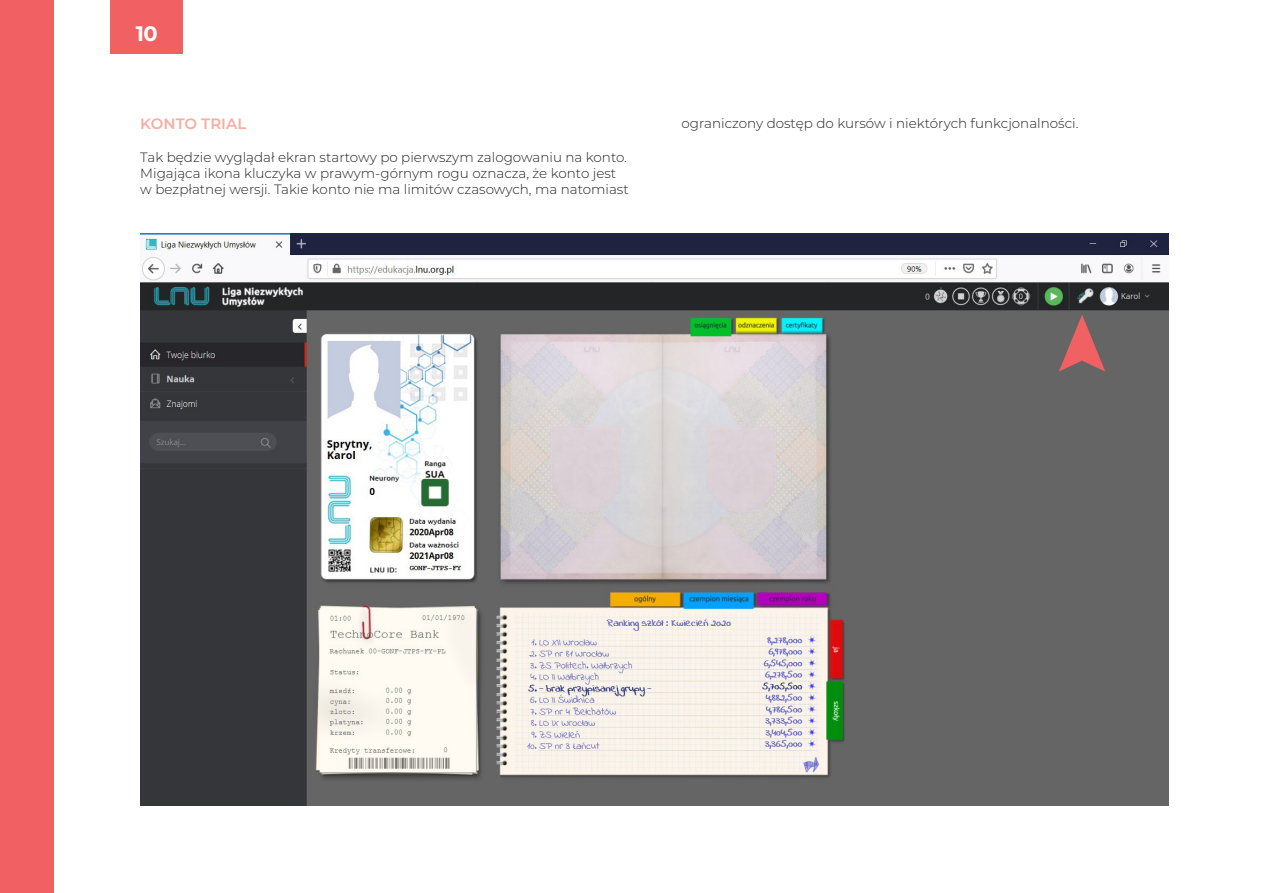
<style>
.page{position:relative;width:1263px;height:893px;background:#fff}
.page>*{position:absolute;margin:0;border:0;box-sizing:border-box;transform-origin:0 0}
.t1{font:700 21px "Montserrat";color:#fff}
.Paragraph_Text{font:600 15px "Montserrat";color:#f8ada3}
.Paragraph_Text-2{font:300 13.5px/16.2px "Montserrat";color:#231f20}
</style>
<div class="page">
<img style="left:140px;top:234px;width:1028px;height:572px">
<svg style="left:1059px;top:315px;width:46px;height:56px"></svg>
<div style="left:0;top:0;width:54px;height:893px;background:#f16163"></div>
<div style="left:111px;top:0;width:72px;height:54px;background:#f16163"></div>
<h1 class="t1" style="left:136px;top:18px;width:23px">10</h1>
<p class="Paragraph_Text" style="left:140px;top:113px;width:107px">KONTO TRIAL</p>
<p class="Paragraph_Text-2" style="left:140px;top:148px;width:490px">Tak będzie wyglądał ekran startowy po pierwszym zalogowaniu na konto.<br>Migająca ikona kluczyka w prawym-górnym rogu oznacza, że konto jest w bezpłatnej wersji. Takie konto nie ma limitów czasowych, ma natomiast</p>
<p class="Paragraph_Text-2" style="left:681px;top:115px;width:398px">ograniczony dostęp do kursów i niektórych funkcjonalności.</p>
</div>
